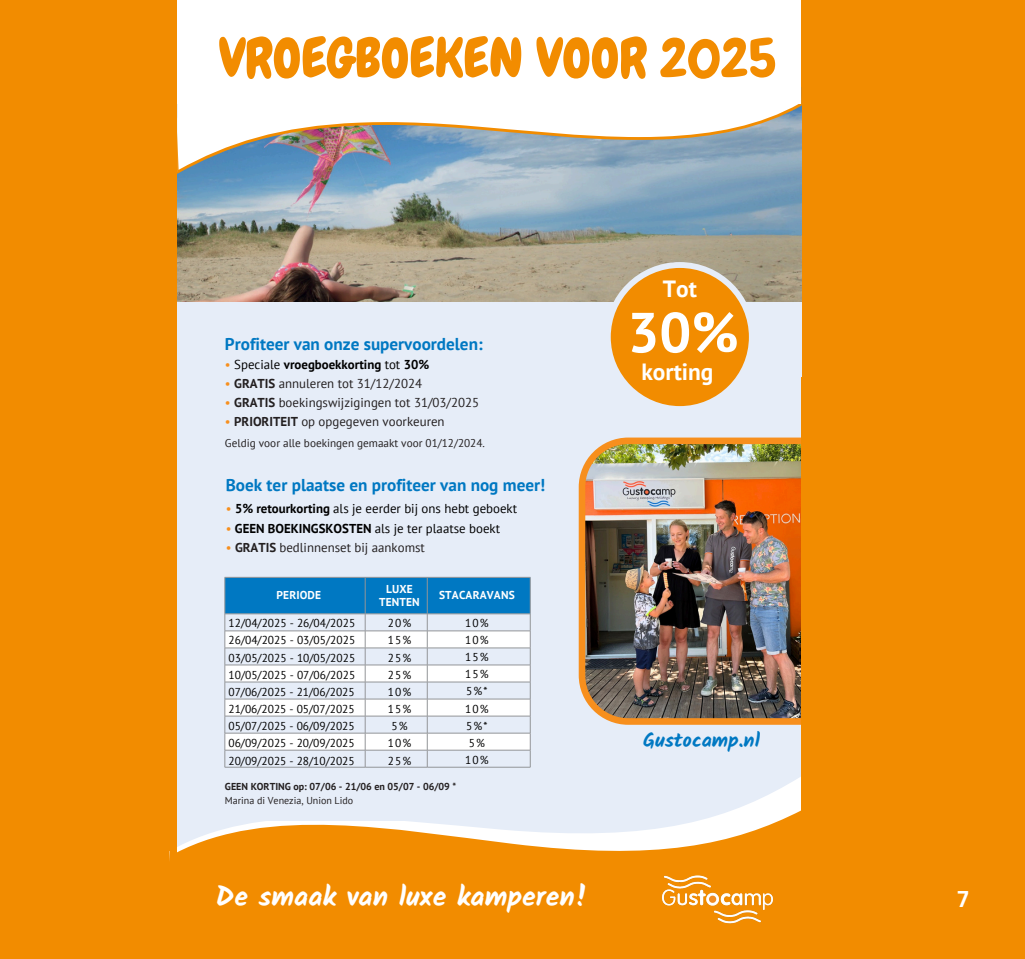
<style>
.page{position:relative;width:1025px;height:959px;background:#fff}
.page>*{position:absolute;margin:0;border:0;box-sizing:border-box;transform-origin:0 0}
.t1{font:700 56.3px "PT Sans";color:#fff}
.t2{font:54.2px "Chewy";color:#f28c00}
.t3{font:700 27.7px "Kalam";color:#fff}
.t4{font:700 23.4px "PT Sans";color:#fff}
.t5{font:700 22.2px "Canva Sans";color:#fff}
.t6{font:700 19.9px "Kalam";color:#0078c2}
.t7{font:700 17.2px "PT Sans";color:#0078c2}
.t8{font:12.9px "PT Sans";color:#231f20}
.t9{font:12.9px "PT Sans";color:#000}
.t10{font:700 12.9px "PT Sans";color:#000}
.t11{font:11.4px "PT Sans";color:#000}
.t12{font:700 11.4px "PT Sans";letter-spacing:.01em;color:#fff}
.t13{font:11.2px "PT Sans";color:#231f20}
.t14{font:700 10px "PT Sans";color:#231f20}
.t15{font:10px "PT Sans";color:#231f20}
.s1{font-weight:400;color:#f78f1d}
.s2{font-weight:400}
.s3{color:#f78f1e}
.s4{font-weight:700}
.s5{color:#f78f1d}
</style>
<div class="page">
<div style="left:0;top:0;width:1024px;height:958px;background:#f28c00"></div>
<img style="left:177px;top:174px;width:624px;height:128px">
<div style="left:177px;top:302px;width:624px;height:578px;background:#e6edf8"></div>
<svg style="left:177px;top:84px;width:624px;height:90px;background:#b9c4cc"></svg>
<div style="left:177px;top:0;width:623px;height:103px;background:#fff"></div>
<svg style="left:747px;top:777px;width:54px;height:28px"></svg>
<svg style="left:177px;top:805px;width:624px;height:75px;fill:#f28c00"></svg>
<svg style="left:605px;top:262px;width:149px;height:145px"></svg>
<div style="left:193px;top:615px;width:351px;height:206px;background:#e6edf8"></div>
<svg style="left:177px;top:577px;width:380px;height:229px"></svg>
<img style="left:578px;top:437px;width:223px;height:287px">
<div style="left:613px;top:857px;width:179px;height:66px;background:#f28c00"></div>
<img style="left:662px;top:875px;width:111px;height:49px">
<h1 class="t2" style="left:219px;top:24px;width:559px">VROEGBOEKEN VOOR 2025</h1>
<h4 class="t7" style="left:225px;top:332px;width:259px">Profiteer van onze supervoordelen:</h4>
<p class="t10" style="left:225px;top:355px;width:206px"><span class="s1">•</span> <span class="s2">Speciale</span> vroegboekkorting <span class="s2">tot</span> 30%</p>
<p class="t8" style="left:225px;top:375px;width:199px"><span class="s3">•</span> <span class="s4">GRATIS</span> annuleren tot 31/12/2024</p>
<p class="t8" style="left:225px;top:394px;width:256px"><span class="s3">•</span> <span class="s4">GRATIS</span> boekingswijzigingen tot 31/03/2025</p>
<p class="t8" style="left:225px;top:413px;width:221px"><span class="s3">•</span> <span class="s4">PRIORITEIT</span> op opgegeven voorkeuren</p>
<p class="t13" style="left:225px;top:436px;width:261px">Geldig voor alle boekingen gemaakt voor 01/12/2024.</p>
<p class="t7" style="left:226px;top:473px;width:321px">Boek ter plaatse en profiteer van nog meer!</p>
<p class="t9" style="left:226px;top:500px;width:293px"><span class="s5">•</span> <span class="s4">5% retourkorting</span> als je eerder bij ons hebt geboekt</p>
<p class="t9" style="left:226px;top:519px;width:276px"><span class="s5">•</span> <span class="s4">GEEN BOEKINGSKOSTEN</span> als je ter plaatse boekt</p>
<p class="t8" style="left:226px;top:538px;width:201px"><span class="s3">•</span> <span class="s4">GRATIS</span> bedlinnenset bij aankomst</p>
<p class="t12" style="left:277px;top:587px;width:46px">PERIODE</p>
<p class="t11" style="left:228px;top:615px;width:128px">12/04/2025 - 26/04/2025</p>
<p class="t11" style="left:228px;top:632px;width:128px">26/04/2025 - 03/05/2025</p>
<p class="t11" style="left:228px;top:650px;width:128px">03/05/2025 - 10/05/2025</p>
<p class="t11" style="left:228px;top:667px;width:128px">10/05/2025 - 07/06/2025</p>
<p class="t11" style="left:228px;top:684px;width:128px">07/06/2025 - 21/06/2025</p>
<p class="t11" style="left:228px;top:701px;width:128px">21/06/2025 - 05/07/2025</p>
<p class="t11" style="left:228px;top:718px;width:128px">05/07/2025 - 06/09/2025</p>
<p class="t11" style="left:228px;top:735px;width:128px">06/09/2025 - 20/09/2025</p>
<p class="t11" style="left:228px;top:753px;width:128px">20/09/2025 - 28/10/2025</p>
<h6 class="t12" style="left:386px;top:581px;width:28px">LUXE</h6>
<p class="t12" style="left:379px;top:594px;width:42px">TENTEN</p>
<p class="t11" style="left:388px;top:615px;width:25px">20%</p>
<p class="t11" style="left:388px;top:632px;width:25px">15%</p>
<p class="t11" style="left:388px;top:650px;width:25px">25%</p>
<p class="t11" style="left:388px;top:667px;width:25px">25%</p>
<p class="t11" style="left:388px;top:684px;width:25px">10%</p>
<p class="t11" style="left:388px;top:701px;width:25px">15%</p>
<p class="t11" style="left:391px;top:718px;width:18px">5%</p>
<h5 class="t11" style="left:388px;top:735px;width:25px">10%</h5>
<p class="t11" style="left:388px;top:753px;width:25px">25%</p>
<p class="t12" style="left:439px;top:587px;width:77px">STACARAVANS</p>
<p class="t11" style="left:465px;top:615px;width:25px">10%</p>
<p class="t11" style="left:465px;top:632px;width:25px">10%</p>
<p class="t11" style="left:465px;top:649px;width:25px">15%</p>
<p class="t11" style="left:465px;top:666px;width:25px">15%</p>
<p class="t11" style="left:466px;top:683px;width:23px">5%*</p>
<p class="t11" style="left:465px;top:701px;width:25px">10%</p>
<p class="t11" style="left:466px;top:718px;width:23px">5%*</p>
<p class="t11" style="left:469px;top:735px;width:18px">5%</p>
<p class="t11" style="left:465px;top:752px;width:25px">10%</p>
<p class="t14" style="left:225px;top:779px;width:233px">GEEN KORTING op: 07/06 - 21/06 en 05/07 - 06/09 *</p>
<p class="t15" style="left:225px;top:793px;width:130px">Marina di Venezia, Union Lido</p>
<h6 class="t3" style="left:216px;top:880px;width:373px">De smaak van luxe kamperen!</h6>
<h4 class="t4" style="left:663px;top:273px;width:36px">Tot</h4>
<p class="t1" style="left:627px;top:295px;width:113px">30%</p>
<h2 class="t4" style="left:641px;top:356px;width:74px">korting</h2>
<p class="t6" style="left:643px;top:728px;width:118px">Gustocamp.nl</p>
<p class="t5" style="left:957px;top:883px;width:13px">7</p>
</div>
